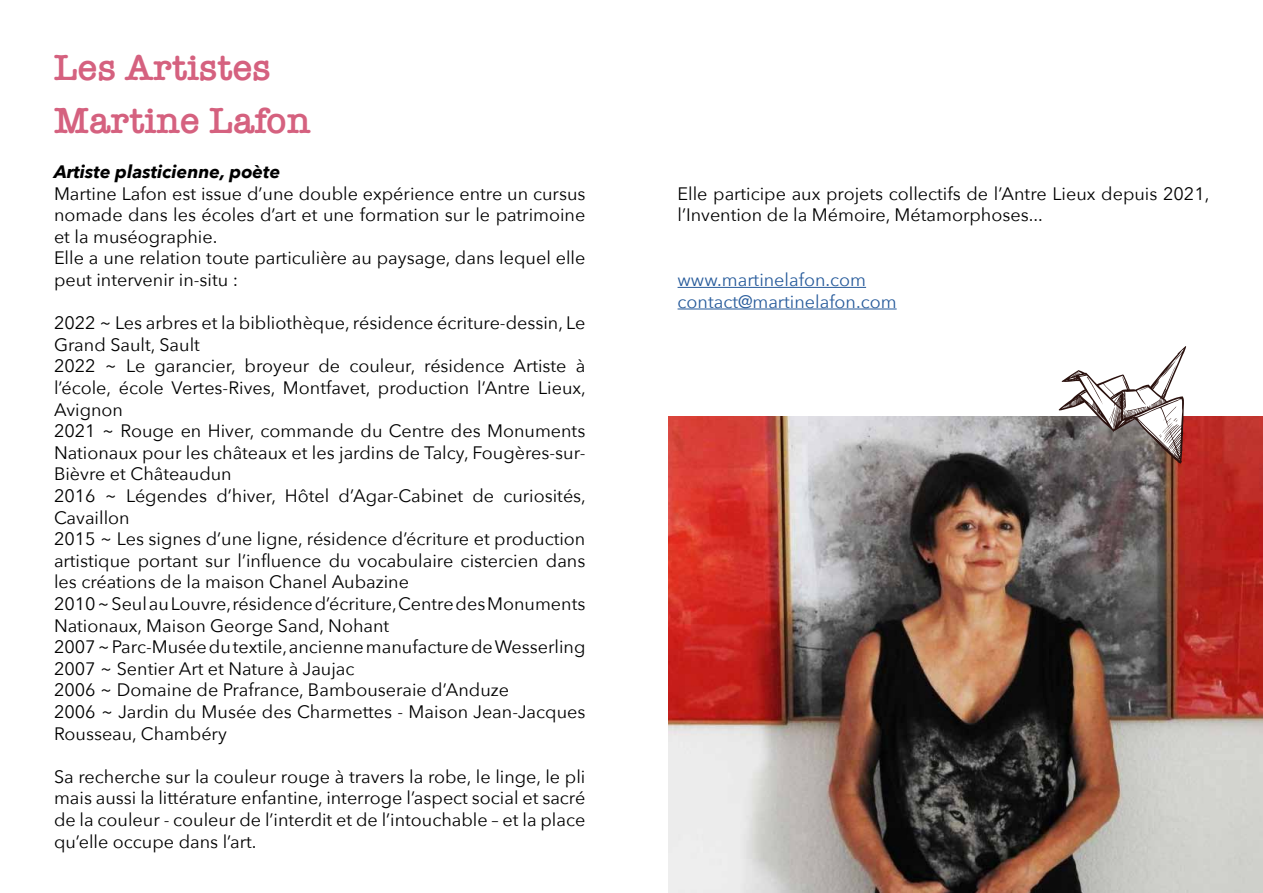
<style>
.page{position:relative;width:1263px;height:893px;background:#fff}
.page>*{position:absolute;margin:0;border:0;box-sizing:border-box;transform-origin:0 0}
.t1{font:600 37.5px "American Typewriter";color:#d5617f}
.t2{font:18px/21.6px "Avenir Next";color:#000}
.t3{font:18px/21.6px "Avenir Next";color:#275b9b}
.t4{font:italic 700 18px "Avenir Next";color:#000}
</style>
<div class="page">
<hr style="left:677px;top:287px;width:189px;height:1px;background:#275b9b">
<hr style="left:677px;top:309px;width:220px;height:1px;background:#275b9b">
<img style="left:668px;top:416px;width:595px;height:477px">
<svg style="left:1058px;top:346px;width:128px;height:118px"></svg>
<h1 class="t1" style="left:54px;top:39px;width:218px">Les Artistes</h1>
<h1 class="t1" style="left:54px;top:92px;width:258px">Martine Lafon</h1>
<p class="t4" style="left:54px;top:156px;width:228px">Artiste plasticienne, poète</p>
<p class="t2" style="left:54px;top:182px;width:533px">Martine Lafon est issue d’une double expérience entre un cursus nomade dans les écoles d’art et une formation sur le patrimoine et la muséographie.<br>Elle a une relation toute particulière au paysage, dans lequel elle peut intervenir in-situ :</p>
<p class="t2" style="left:54px;top:311px;width:533px">2022 ~ Les arbres et la bibliothèque, résidence écriture-dessin, Le Grand Sault, Sault<br>2022 ~ Le garancier, broyeur de couleur, résidence Artiste à l’école, école Vertes-Rives, Montfavet, production l’Antre Lieux, Avignon<br>2021 ~ Rouge en Hiver, commande du Centre des Monuments Nationaux pour les châteaux et les jardins de Talcy, Fougères-sur-Bièvre et Châteaudun<br>2016 ~ Légendes d’hiver, Hôtel d’Agar-Cabinet de curiosités, Cavaillon<br>2015 ~ Les signes d’une ligne, résidence d’écriture et production artistique portant sur l’influence du vocabulaire cistercien dans les créations de la maison Chanel Aubazine<br>2010 ~ Seul au Louvre, résidence d’écriture, Centre des Monuments Nationaux, Maison George Sand, Nohant<br>2007 ~ Parc-Musée du textile, ancienne manufacture de Wesserling 2007 ~ Sentier Art et Nature à Jaujac<br>2006 ~ Domaine de Prafrance, Bambouseraie d’Anduze<br>2006 ~ Jardin du Musée des Charmettes - Maison Jean-Jacques Rousseau, Chambéry</p>
<p class="t2" style="left:54px;top:765px;width:533px;text-align:justify">Sa recherche sur la couleur rouge à travers la robe, le linge, le pli mais aussi la littérature enfantine, interroge l’aspect social et sacré de la couleur - couleur de l’interdit et de l’intouchable – et la place qu’elle occupe dans l’art.</p>
<p class="t2" style="left:677px;top:182px;width:533px">Elle participe aux projets collectifs de l’Antre Lieux depuis 2021, l’Invention de la Mémoire, Métamorphoses...</p>
<p class="t3" style="left:677px;top:268px;width:221px">www.martinelafon.com contact@martinelafon.com</p>
</div>
